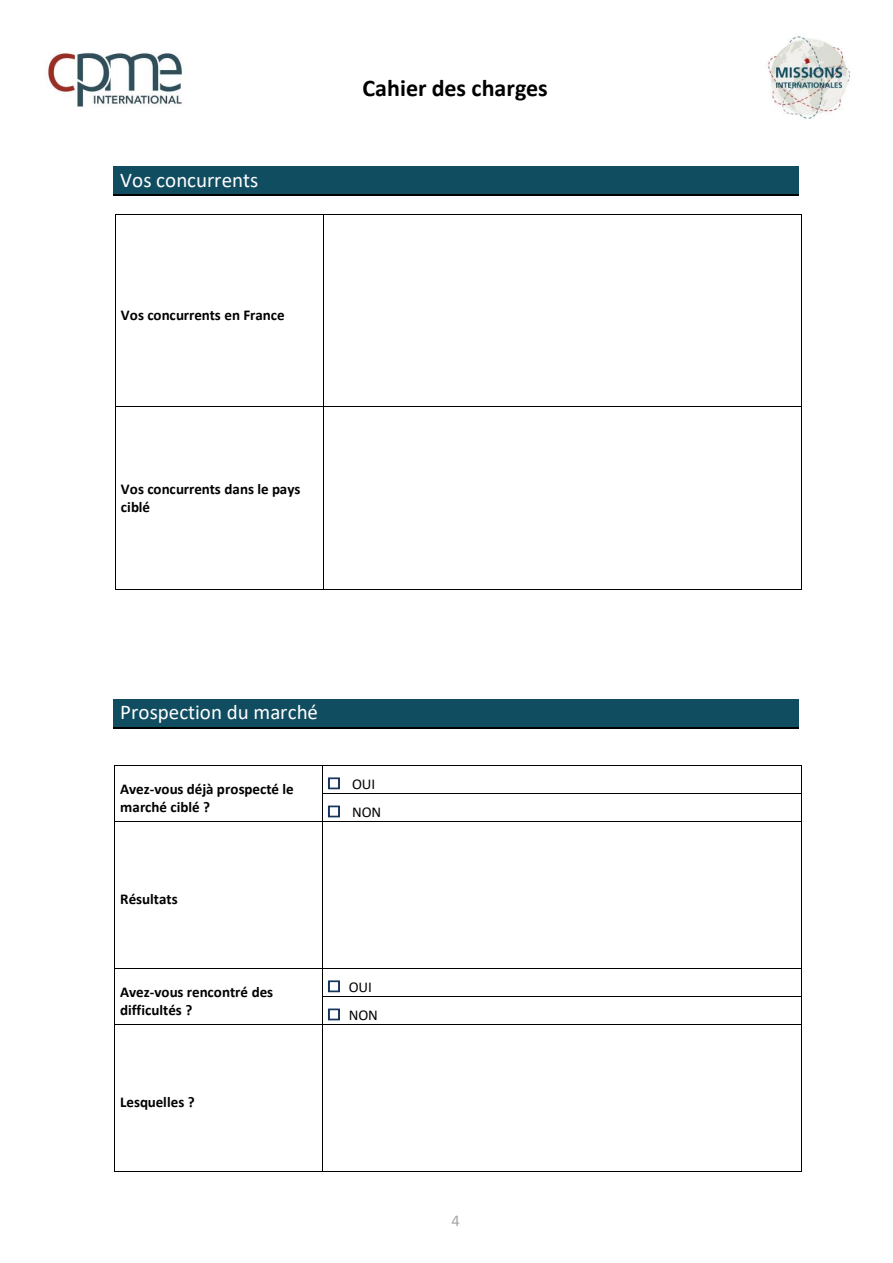
<style>
.page{position:relative;width:893px;height:1263px;background:#fff}
.page>*{position:absolute;margin:0;border:0;box-sizing:border-box;transform-origin:0 0}
.t1{font:700 24px "Calibri";letter-spacing:-.005em;color:#000}
.t2{font:21px "Calibri";color:#fff}
.t3{font:16.5px "Calibri";color:#a6a6a6}
.t4{font:700 15px/18.3px "Calibri";color:#000}
.t5{font:15px/28.2px "Calibri";letter-spacing:-.005em;color:#000}
</style>
<div class="page">
<img style="left:46px;top:52px;width:137px;height:55px">
<img style="left:768px;top:36px;width:82px;height:83px">
<div style="left:113px;top:167px;width:685px;height:27px;background:#114d61"></div>
<hr style="left:113px;top:194px;width:685px;height:1px;background:#000">
<hr style="left:116px;top:214px;width:207px;height:1px;background:#000">
<hr style="left:324px;top:214px;width:477px;height:1px;background:#000">
<hr style="left:115px;top:214px;width:1px;height:192px;background:#000">
<hr style="left:323px;top:214px;width:1px;height:192px;background:#000">
<hr style="left:801px;top:214px;width:1px;height:192px;background:#000">
<hr style="left:116px;top:406px;width:207px;height:1px;background:#000">
<hr style="left:324px;top:406px;width:477px;height:1px;background:#000">
<hr style="left:115px;top:406px;width:1px;height:183px;background:#000">
<hr style="left:116px;top:589px;width:207px;height:1px;background:#000">
<hr style="left:323px;top:406px;width:1px;height:183px;background:#000">
<hr style="left:324px;top:589px;width:477px;height:1px;background:#000">
<hr style="left:801px;top:406px;width:1px;height:183px;background:#000">
<div style="left:113px;top:699px;width:685px;height:28px;background:#114d61"></div>
<hr style="left:113px;top:727px;width:685px;height:1px;background:#000">
<hr style="left:115px;top:765px;width:207px;height:1px;background:#000">
<hr style="left:322px;top:765px;width:479px;height:1px;background:#000">
<hr style="left:322px;top:793px;width:479px;height:1px;background:#000">
<hr style="left:115px;top:821px;width:207px;height:1px;background:#000">
<hr style="left:322px;top:821px;width:479px;height:1px;background:#000">
<svg style="left:801px;top:765px;width:1px;height:57px"></svg>
<hr style="left:115px;top:822px;width:1px;height:146px;background:#000">
<hr style="left:322px;top:822px;width:1px;height:146px;background:#000">
<hr style="left:801px;top:822px;width:1px;height:146px;background:#000">
<hr style="left:115px;top:968px;width:207px;height:1px;background:#000">
<hr style="left:322px;top:968px;width:479px;height:1px;background:#000">
<hr style="left:322px;top:996px;width:479px;height:1px;background:#000">
<hr style="left:115px;top:1024px;width:207px;height:1px;background:#000">
<hr style="left:322px;top:1024px;width:479px;height:1px;background:#000">
<svg style="left:801px;top:968px;width:1px;height:57px"></svg>
<hr style="left:115px;top:1025px;width:1px;height:146px;background:#000">
<hr style="left:115px;top:1171px;width:207px;height:1px;background:#000">
<hr style="left:322px;top:1025px;width:1px;height:146px;background:#000">
<hr style="left:322px;top:1171px;width:479px;height:1px;background:#000">
<hr style="left:801px;top:1025px;width:1px;height:146px;background:#000">
<svg style="left:322px;top:766px;width:18px;height:55px"></svg>
<svg style="left:322px;top:969px;width:18px;height:55px"></svg>
<h2 class="t2" style="left:120px;top:165px;width:140px">Vos concurrents</h2>
<p class="t4" style="left:121px;top:305px;width:165px">Vos concurrents en France</p>
<h1 class="t1" style="left:363px;top:71px;width:187px">Cahier des charges</h1>
<p class="t4" style="left:121px;top:479px;width:181px">Vos concurrents dans le pays ciblé</p>
<h2 class="t2" style="left:120px;top:698px;width:199px">Prospection du marché</h2>
<p class="t4" style="left:120px;top:779px;width:175px">Avez-vous déjà prospecté le marché ciblé ?</p>
<p class="t5" style="left:352px;top:769px;width:31px">OUI<br>NON</p>
<p class="t4" style="left:120px;top:890px;width:59px">Résultats</p>
<p class="t4" style="left:120px;top:982px;width:154px">Avez-vous rencontré des difficultés ?</p>
<p class="t5" style="left:349px;top:972px;width:31px">OUI<br>NON</p>
<p class="t4" style="left:120px;top:1093px;width:76px">Lesquelles ?</p>
<p class="t3" style="left:451px;top:1209px;width:10px">4</p>
</div>
